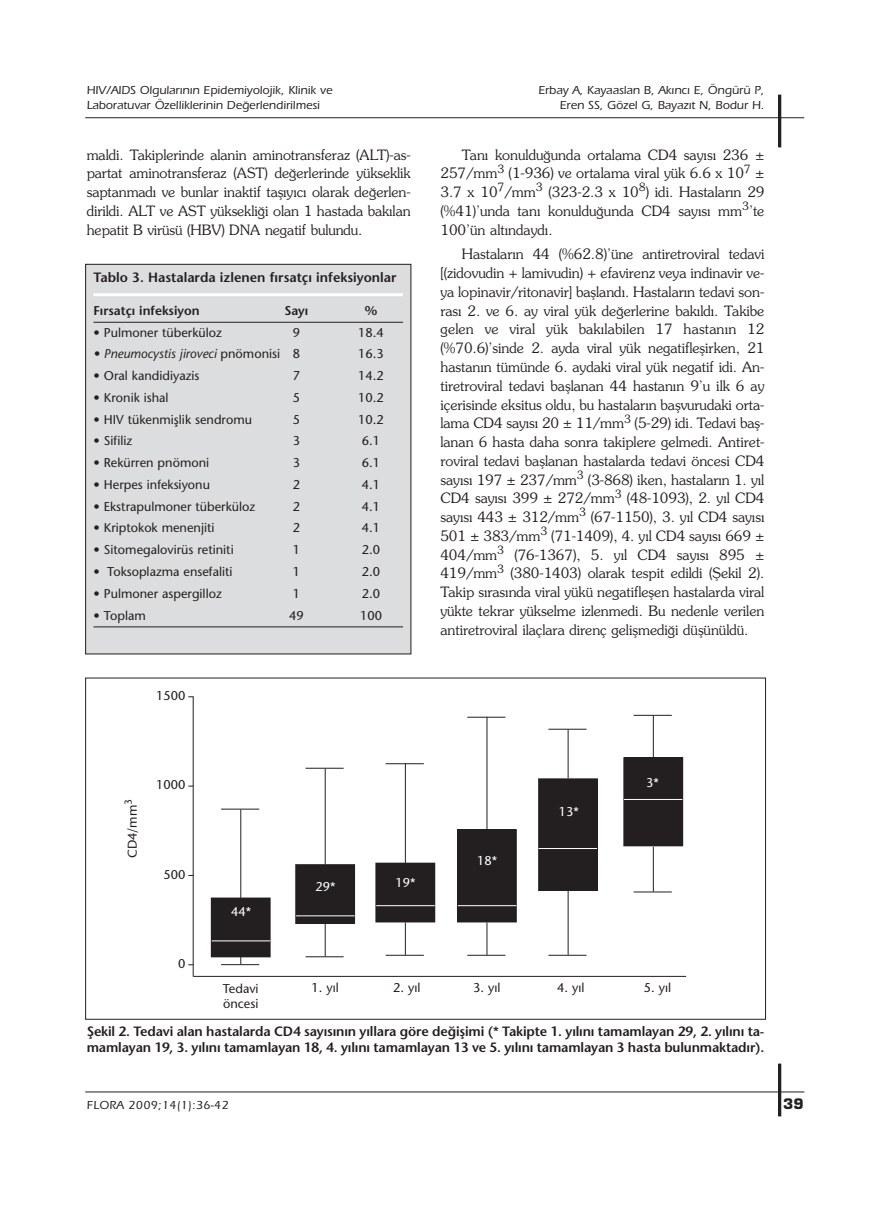
<style>
.page{position:relative;width:872px;height:1211px;background:#fff}
.page>*{position:absolute;margin:0;border:0;box-sizing:border-box;transform-origin:0 0}
.t1{font:700 15px "Eurostile";color:#231f20}
.t2{font:300 14.25px/18.8px "Souvenir";letter-spacing:-.005em;color:#231f20;text-align:justify}
.t3{font:600 13.5px/16.2px "Stone Sans";letter-spacing:-.01em;color:#231f20}
.t4{font:12.75px/15.3px "Stone Sans";color:#231f20}
.t5{font:italic 12.75px "Stone Sans";color:#231f20}
.t6{font:600 12.75px "Stone Sans";color:#231f20}
.t7{font:12.75px "Stone Sans";color:#fff}
.t8{font:500 12px/15px "Itc Eras";color:#231f20;text-align:right}
.t9{font:500 12px "Itc Eras";letter-spacing:.03em;color:#231f20}
.s1{font-style:normal}
</style>
<div class="page">
<hr style="left:85px;top:117px;width:719px;height:1px;background:#231f20">
<hr style="left:85px;top:1091px;width:719px;height:1px;background:#231f20">
<div style="left:778px;top:95px;width:2px;height:52px;border:1px solid #231f20"></div>
<div style="left:778px;top:1064px;width:2px;height:51px;border:1px solid #231f20"></div>
<hr style="left:193px;top:696px;width:1px;height:280px;background:#231f20">
<hr style="left:193px;top:976px;width:493px;height:1px;background:#231f20">
<div style="left:211px;top:898px;width:59px;height:58px;background:#231f20"></div>
<div style="left:211px;top:897px;width:59px;height:60px;border:1px solid #231f20"></div>
<hr style="left:221px;top:964px;width:38px;height:1px;background:#231f20">
<hr style="left:240px;top:809px;width:1px;height:89px;background:#231f20">
<hr style="left:221px;top:808px;width:38px;height:1px;background:#231f20">
<div style="left:296px;top:864px;width:58px;height:59px;background:#231f20"></div>
<div style="left:295px;top:864px;width:60px;height:59px;border:1px solid #231f20"></div>
<hr style="left:325px;top:924px;width:1px;height:32px;background:#231f20">
<hr style="left:305px;top:956px;width:38px;height:1px;background:#231f20">
<hr style="left:325px;top:768px;width:1px;height:96px;background:#231f20">
<hr style="left:305px;top:768px;width:38px;height:1px;background:#231f20">
<div style="left:376px;top:863px;width:58px;height:59px;background:#231f20"></div>
<div style="left:375px;top:862px;width:60px;height:60px;border:1px solid #231f20"></div>
<hr style="left:405px;top:922px;width:1px;height:33px;background:#231f20">
<hr style="left:385px;top:955px;width:39px;height:1px;background:#231f20">
<hr style="left:405px;top:763px;width:1px;height:100px;background:#231f20">
<hr style="left:385px;top:763px;width:39px;height:1px;background:#231f20">
<div style="left:457px;top:829px;width:59px;height:93px;background:#231f20"></div>
<hr style="left:486px;top:922px;width:1px;height:33px;background:#231f20">
<hr style="left:467px;top:955px;width:38px;height:1px;background:#231f20">
<hr style="left:486px;top:716px;width:1px;height:113px;background:#231f20">
<hr style="left:467px;top:717px;width:38px;height:1px;background:#231f20">
<div style="left:538px;top:779px;width:59px;height:111px;background:#231f20"></div>
<div style="left:538px;top:778px;width:59px;height:112px;border:1px solid #231f20"></div>
<hr style="left:567px;top:890px;width:1px;height:65px;background:#231f20">
<hr style="left:548px;top:955px;width:38px;height:1px;background:#231f20">
<hr style="left:567px;top:729px;width:1px;height:49px;background:#231f20">
<hr style="left:548px;top:729px;width:38px;height:1px;background:#231f20">
<div style="left:624px;top:757px;width:58px;height:88px;background:#231f20"></div>
<div style="left:623px;top:757px;width:60px;height:89px;border:1px solid #231f20"></div>
<hr style="left:653px;top:846px;width:1px;height:45px;background:#231f20">
<hr style="left:633px;top:891px;width:38px;height:1px;background:#231f20">
<hr style="left:653px;top:715px;width:1px;height:43px;background:#231f20">
<hr style="left:633px;top:715px;width:38px;height:1px;background:#231f20">
<hr style="left:212px;top:940px;width:58px;height:1px;background:#fff">
<hr style="left:296px;top:915px;width:58px;height:1px;background:#fff">
<hr style="left:376px;top:905px;width:59px;height:1px;background:#fff">
<hr style="left:458px;top:905px;width:58px;height:1px;background:#fff">
<hr style="left:538px;top:848px;width:59px;height:1px;background:#fff">
<hr style="left:624px;top:799px;width:58px;height:1px;background:#fff">
<div style="left:86px;top:264px;width:325px;height:390px;background:#dcddde"></div>
<hr style="left:93px;top:293px;width:310px;height:3px;background:#fff">
<hr style="left:93px;top:322px;width:310px;height:1px;background:#231f20">
<hr style="left:93px;top:626px;width:310px;height:1px;background:#231f20">
<div style="left:85px;top:264px;width:326px;height:390px;border:1px solid #231f20"></div>
<p class="t8" style="left:87px;top:84px;width:247px;text-align:left">HIV/AIDS Olgularının Epidemiyolojik, Klinik ve<br>Laboratuvar Özelliklerinin Değerlendirilmesi</p>
<p class="t8" style="left:538px;top:84px;width:227px">Erbay A, Kayaaslan B, Akıncı E, Öngürü P,<br>Eren SS, Gözel G, Bayazıt N, Bodur H.</p>
<p class="t2" style="left:87px;top:146px;width:325px">maldi. Takiplerinde alanin aminotransferaz (ALT)-as&shy;partat aminotransferaz (AST) değerlerinde yükseklik saptanmadı ve bunlar inaktif taşıyıcı olarak değerlen&shy;dirildi. ALT ve AST yüksekliği olan 1 hastada bakılan hepatit B virüsü (HBV) DNA negatif bulundu.</p>
<p class="t2" style="left:440px;top:146px;width:325px;text-indent:21px">Tanı konulduğunda ortalama CD4 sayısı 236 ± 257/mm<sup>3</sup> (1-936) ve ortalama viral yük 6.6 x 10<sup>7</sup> ± 3.7 x 10<sup>7</sup>/mm<sup>3</sup> (323-2.3 x 10<sup>8</sup>) idi. Hastaların 29 (%41)’unda tanı konulduğunda CD4 sayısı mm<sup>3</sup>’te 100’ün altındaydı.</p>
<p class="t2" style="left:440px;top:246px;width:325px;text-indent:21px">Hastaların 44 (%62.8)’üne antiretroviral tedavi [(zidovudin + lamivudin) + efavirenz veya indinavir ve&shy;ya lopinavir/ritonavir] başlandı. Hastaların tedavi son&shy;rası 2. ve 6. ay viral yük değerlerine bakıldı. Takibe gelen ve viral yük bakılabilen 17 hastanın 12 (%70.6)’sinde 2. ayda viral yük negatifleşirken, 21 hastanın tümünde 6. aydaki viral yük negatif idi. An&shy;tiretroviral tedavi başlanan 44 hastanın 9’u ilk 6 ay içerisinde eksitus oldu, bu hastaların başvurudaki orta&shy;lama CD4 sayısı 20 ± 11/mm<sup>3</sup> (5-29) idi. Tedavi baş&shy;lanan 6 hasta daha sonra takiplere gelmedi. Antiret&shy;roviral tedavi başlanan hastalarda tedavi öncesi CD4 sayısı 197 ± 237/mm<sup>3</sup> (3-868) iken, hastaların 1. yıl CD4 sayısı 399 ± 272/mm<sup>3</sup> (48-1093), 2. yıl CD4 sayısı 443 ± 312/mm<sup>3</sup> (67-1150), 3. yıl CD4 sayısı 501 ± 383/mm<sup>3</sup> (71-1409), 4. yıl CD4 sayısı 669 ± 404/mm<sup>3</sup> (76-1367), 5. yıl CD4 sayısı 895 ± 419/mm<sup>3</sup> (380-1403) olarak tespit edildi (Şekil 2).<br>Takip sırasında viral yükü negatifleşen hastalarda viral yükte tekrar yükselme izlenmedi. Bu nedenle verilen antiretroviral ilaçlara direnç gelişmediği düşünüldü.</p>
<p class="t3" style="left:93px;top:271px;width:304px">Tablo 3. Hastalarda izlenen fırsatçı infeksiyonlar</p>
<p class="t6" style="left:93px;top:305px;width:108px">Fırsatçı infeksiyon</p>
<p class="t6" style="left:284px;top:305px;width:25px">Sayı</p>
<p class="t6" style="left:365px;top:305px;width:14px">%</p>
<p class="t4" style="left:93px;top:326px;width:130px">• Pulmoner tüberküloz</p>
<p class="t4" style="left:293px;top:326px;width:9px">9</p>
<p class="t4" style="left:358px;top:326px;width:27px">18.4</p>
<p class="t5" style="left:93px;top:349px;width:208px">• Pneumocystis jiroveci <span class="s1">pnömonisi 8</span></p>
<p class="t4" style="left:358px;top:348px;width:27px">16.3</p>
<p class="t4" style="left:93px;top:369px;width:107px">• Oral kandidiyazis</p>
<p class="t4" style="left:293px;top:369px;width:9px">7</p>
<p class="t4" style="left:358px;top:369px;width:27px">14.2</p>
<p class="t4" style="left:93px;top:391px;width:77px">• Kronik ishal</p>
<p class="t4" style="left:293px;top:391px;width:9px">5</p>
<p class="t4" style="left:358px;top:391px;width:27px">10.2</p>
<p class="t4" style="left:93px;top:413px;width:160px">• HIV tükenmişlik sendromu</p>
<p class="t4" style="left:293px;top:413px;width:9px">5</p>
<p class="t4" style="left:358px;top:413px;width:27px">10.2</p>
<p class="t4" style="left:93px;top:435px;width:40px">• Sifiliz</p>
<p class="t4" style="left:293px;top:435px;width:9px">3</p>
<p class="t4" style="left:362px;top:435px;width:20px">6.1</p>
<p class="t4" style="left:93px;top:456px;width:117px">• Rekürren pnömoni</p>
<p class="t4" style="left:293px;top:456px;width:9px">3</p>
<p class="t4" style="left:362px;top:456px;width:20px">6.1</p>
<p class="t4" style="left:93px;top:478px;width:118px">• Herpes infeksiyonu</p>
<p class="t4" style="left:293px;top:478px;width:9px">2</p>
<p class="t4" style="left:362px;top:478px;width:20px">4.1</p>
<p class="t4" style="left:93px;top:500px;width:163px">• Ekstrapulmoner tüberküloz</p>
<p class="t4" style="left:293px;top:500px;width:9px">2</p>
<p class="t4" style="left:362px;top:500px;width:20px">4.1</p>
<p class="t4" style="left:93px;top:522px;width:122px">• Kriptokok menenjiti</p>
<p class="t4" style="left:293px;top:522px;width:9px">2</p>
<p class="t4" style="left:362px;top:522px;width:20px">4.1</p>
<p class="t4" style="left:93px;top:543px;width:142px">• Sitomegalovirüs retiniti</p>
<p class="t4" style="left:293px;top:543px;width:9px">1</p>
<p class="t4" style="left:362px;top:543px;width:20px">2.0</p>
<p class="t4" style="left:93px;top:565px;width:141px">• Toksoplazma ensefaliti</p>
<p class="t4" style="left:293px;top:565px;width:9px">1</p>
<p class="t4" style="left:362px;top:565px;width:20px">2.0</p>
<p class="t4" style="left:93px;top:587px;width:130px">• Pulmoner aspergilloz</p>
<p class="t4" style="left:293px;top:587px;width:9px">1</p>
<p class="t4" style="left:362px;top:587px;width:20px">2.0</p>
<p class="t4" style="left:93px;top:609px;width:54px">• Toplam</p>
<p class="t4" style="left:289px;top:609px;width:16px">49</p>
<p class="t4" style="left:360px;top:609px;width:23px">100</p>
<p class="t4" style="left:156px;top:689px;width:31px">1500</p>
<p class="t4" style="left:126px;top:858px;width:61px;rotate:-90deg">CD4/mm<sup>3</sup></p>
<p class="t4" style="left:156px;top:778px;width:31px">1000</p>
<p class="t4" style="left:163px;top:868px;width:23px">500</p>
<p class="t4" style="left:178px;top:957px;width:9px">0</p>
<p class="t7" style="left:231px;top:907px;width:22px">44*</p>
<p class="t7" style="left:315px;top:882px;width:22px">29*</p>
<p class="t7" style="left:395px;top:877px;width:22px">19*</p>
<p class="t7" style="left:477px;top:855px;width:22px">18*</p>
<p class="t7" style="left:558px;top:807px;width:22px">13*</p>
<p class="t7" style="left:646px;top:778px;width:14px">3*</p>
<p class="t4" style="left:223px;top:982px;width:37px">Tedavi öncesi</p>
<p class="t4" style="left:311px;top:981px;width:29px">1. yıl</p>
<p class="t4" style="left:393px;top:981px;width:29px">2. yıl</p>
<p class="t4" style="left:473px;top:981px;width:29px">3. yıl</p>
<p class="t4" style="left:557px;top:981px;width:29px">4. yıl</p>
<p class="t4" style="left:643px;top:981px;width:29px">5. yıl</p>
<p class="t3" style="left:87px;top:1024px;width:679px">Şekil 2. Tedavi alan hastalarda CD4 sayısının yıllara göre değişimi (* Takipte 1. yılını tamamlayan 29, 2. yılını ta&shy;mamlayan 19, 3. yılını tamamlayan 18, 4. yılını tamamlayan 13 ve 5. yılını tamamlayan 3 hasta bulunmaktadır).</p>
<p class="t9" style="left:87px;top:1100px;width:143px">FLORA 2009;14(1):36-42</p>
<p class="t1" style="left:783px;top:1098px;width:22px">39</p>
</div>
